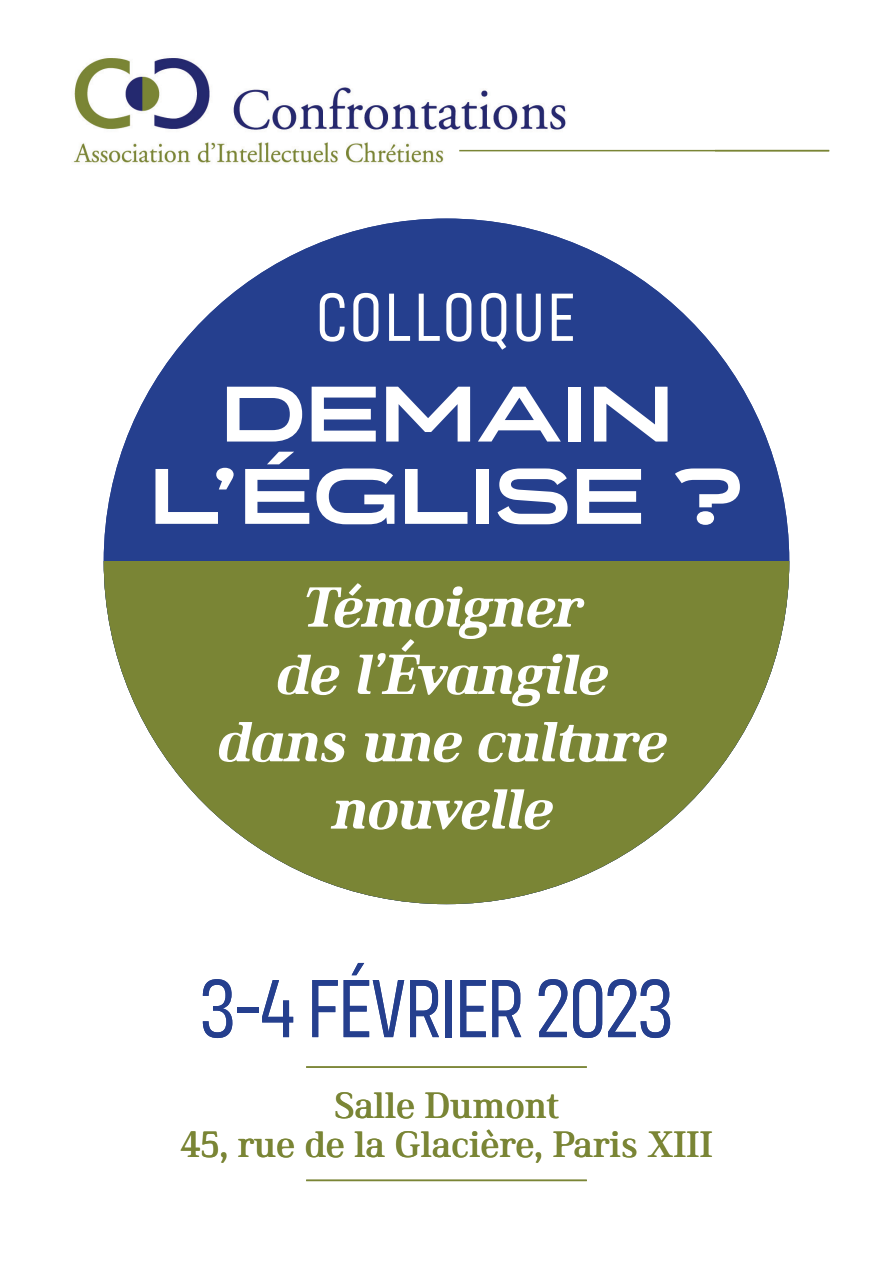
<style>
.page{position:relative;width:893px;height:1263px;background:#fff}
.page>*{position:absolute;margin:0;border:0;box-sizing:border-box;transform-origin:0 0}
.t1{font:82.5px "Organetto Light Ultra Cnd";letter-spacing:-.01em;color:#253f8e}
.t2{font:700 expanded 79.35px "Organetto";letter-spacing:-.01em;color:#fff}
.t3{font:68.25px "Organetto Light Ultra Cnd";letter-spacing:.05em;color:#fff}
.t4{font:italic 800 58.35px/67.3px "Ethos";letter-spacing:-.035em;color:#fff;text-align:center}
.t5{font:500 37.8px/39px "Ethos";letter-spacing:-.01em;color:#7a8535;text-align:center}
</style>
<div class="page">
<img style="left:73px;top:58px;width:641px;height:105px">
<hr style="left:459px;top:150px;width:370px;height:1px;background:#7a8535">
<hr style="left:306px;top:1066px;width:281px;height:2px;background:#7a8535">
<hr style="left:306px;top:1179px;width:281px;height:2px;background:#7a8535">
<div style="left:104px;top:219px;width:685px;height:685px;background:#253f8e;border-radius:50%"></div>
<svg style="left:104px;top:561px;width:685px;height:343px;fill:#7a8535"></svg>
<p class="t3" style="left:317px;top:276px;width:260px">COLLOQUE</p>
<p class="t2" style="left:220px;top:363px;width:455px">DEMAIN</p>
<p class="t2" style="left:149px;top:445px;width:598px">L’ÉGLISE ?</p>
<p class="t4" style="left:218px;top:573px;width:451px">Témoigner<br>de l’Évangile dans une culture nouvelle</p>
<p class="t1" style="left:200px;top:959px;width:474px">3-4 FÉVRIER 2023</p>
<p class="t5" style="left:180px;top:1086px;width:534px">Salle Dumont<br>45, rue de la Glacière, Paris XIII</p>
</div>
